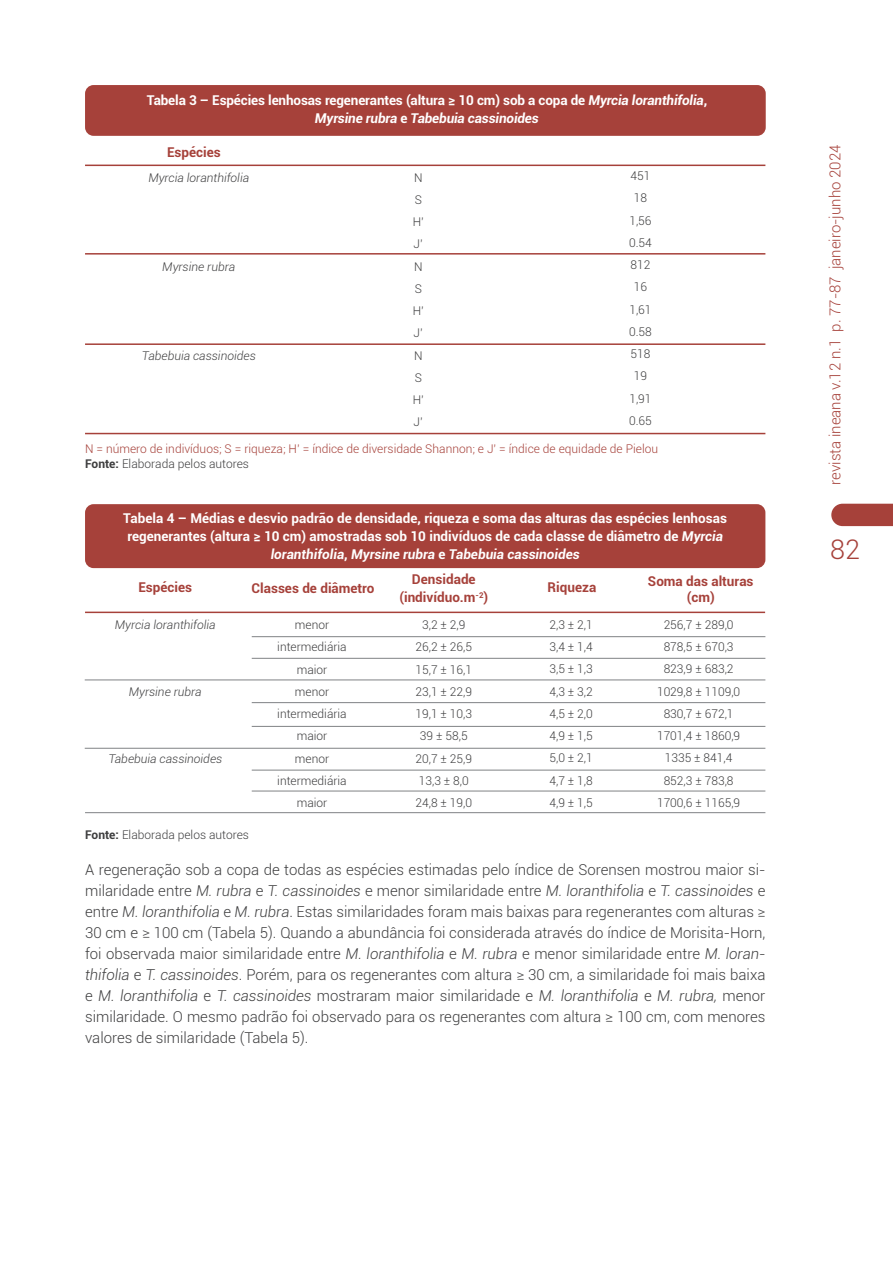
<style>
.page{position:relative;width:893px;height:1263px;background:#fff}
.page>*{position:absolute;margin:0;border:0;box-sizing:border-box;transform-origin:0 0}
.t1{font:300 27px "Roboto";color:#a6413a}
.Texto_corrido{font:300 15px/21px "Roboto";color:#3e3e3f;text-align:justify}
.t2{font:300 15px "Roboto";color:#a6413a}
.Título_figuras{font:700 13.5px/18px "Roboto";color:#fff;text-align:center}
.Nome_de_Imagem_Gráfico{font:700 13.5px/16.5px "Roboto";color:#a6413a;text-align:center}
.Legenda_de_imagem{font:300 12px "Roboto";color:#3e3e3f}
.Nome_de_Imagem_Gráfico-2{font:italic 300 12px "Roboto";color:#3e3e3f}
.Legenda_de_imagem-2{font:300 12px "Roboto";color:#a6413a}
.s1{font-style:italic}
.s2{font-weight:700}
</style>
<div class="page">
<svg style="left:831px;top:504px;width:62px;height:22px"></svg>
<div style="left:85px;top:85px;width:681px;height:51px;background:#a6413a;border-radius:9px"></div>
<hr style="left:85px;top:433px;width:680px;height:1px;background:#a6413a">
<div style="left:85px;top:504px;width:680px;height:64px;background:#a6413a;border-radius:9px"></div>
<hr style="left:252px;top:658px;width:513px;height:1px;background:#808285">
<hr style="left:252px;top:791px;width:513px;height:1px;background:#808285">
<hr style="left:85px;top:812px;width:680px;height:1px;background:#808285">
<hr style="left:85px;top:748px;width:680px;height:1px;background:#808285">
<hr style="left:85px;top:165px;width:680px;height:1px;background:#a6413a">
<hr style="left:85px;top:253px;width:680px;height:2px;background:#a6413a">
<hr style="left:85px;top:343px;width:680px;height:2px;background:#a6413a">
<hr style="left:85px;top:612px;width:680px;height:1px;background:#a6413a">
<hr style="left:252px;top:636px;width:513px;height:1px;background:#808285">
<hr style="left:85px;top:680px;width:680px;height:1px;background:#808285">
<hr style="left:252px;top:702px;width:513px;height:1px;background:#808285">
<hr style="left:252px;top:726px;width:513px;height:1px;background:#808285">
<hr style="left:252px;top:770px;width:513px;height:1px;background:#808285">
<p class="Título_figuras" style="left:147px;top:91px;width:562px">Tabela 3 – Espécies lenhosas regenerantes (altura ≥ 10 cm) sob a copa de <span class="s1">Myrcia loranthifolia</span>,<br><span class="s1">Myrsine rubra</span> e <span class="s1">Tabebuia cassinoides</span></p>
<p class="Nome_de_Imagem_Gráfico" style="left:167px;top:143px;width:55px">Espécies</p>
<p class="Nome_de_Imagem_Gráfico-2" style="left:148px;top:170px;width:102px">Myrcia loranthifolia</p>
<p class="Nome_de_Imagem_Gráfico-2" style="left:162px;top:259px;width:74px">Myrsine rubra</p>
<p class="Nome_de_Imagem_Gráfico-2" style="left:142px;top:348px;width:115px">Tabebuia cassinoides</p>
<p class="Legenda_de_imagem" style="left:414px;top:169px;width:10px">N</p>
<p class="Legenda_de_imagem" style="left:415px;top:191px;width:9px">S</p>
<p class="Legenda_de_imagem" style="left:413px;top:213px;width:13px">H’</p>
<p class="Legenda_de_imagem" style="left:414px;top:236px;width:11px">J’</p>
<p class="Legenda_de_imagem" style="left:414px;top:258px;width:10px">N</p>
<p class="Legenda_de_imagem" style="left:415px;top:280px;width:9px">S</p>
<p class="Legenda_de_imagem" style="left:413px;top:302px;width:13px">H’</p>
<p class="Legenda_de_imagem" style="left:414px;top:325px;width:11px">J’</p>
<p class="Legenda_de_imagem" style="left:414px;top:347px;width:10px">N</p>
<p class="Legenda_de_imagem" style="left:415px;top:369px;width:9px">S</p>
<p class="Legenda_de_imagem" style="left:413px;top:391px;width:13px">H’</p>
<p class="Legenda_de_imagem" style="left:414px;top:414px;width:11px">J’</p>
<p class="Legenda_de_imagem" style="left:630px;top:168px;width:21px">451</p>
<p class="Legenda_de_imagem" style="left:634px;top:190px;width:15px">18</p>
<p class="Legenda_de_imagem" style="left:629px;top:212px;width:24px">1,56</p>
<p class="Legenda_de_imagem" style="left:629px;top:234px;width:24px">0.54</p>
<p class="Legenda_de_imagem" style="left:630px;top:257px;width:21px">812</p>
<p class="Legenda_de_imagem" style="left:634px;top:279px;width:15px">16</p>
<p class="Legenda_de_imagem" style="left:629px;top:301px;width:24px">1,61</p>
<p class="Legenda_de_imagem" style="left:629px;top:323px;width:24px">0.58</p>
<p class="Legenda_de_imagem" style="left:630px;top:346px;width:21px">518</p>
<p class="Legenda_de_imagem" style="left:634px;top:368px;width:15px">19</p>
<p class="Legenda_de_imagem" style="left:629px;top:390px;width:24px">1,91</p>
<p class="Legenda_de_imagem" style="left:629px;top:412px;width:24px">0.65</p>
<p class="Legenda_de_imagem-2" style="left:85px;top:440px;width:575px">N = número de indivíduos; S = riqueza; H’ = índice de diversidade Shannon; e J’ = índice de equidade de Pielou</p>
<p class="Legenda_de_imagem" style="left:85px;top:455px;width:165px"><span class="s2">Fonte:</span> Elaborada pelos autores</p>
<p class="Título_figuras" style="left:123px;top:509px;width:605px">Tabela 4 – Médias e desvio padrão de densidade, riqueza e soma das alturas das espécies lenhosas regenerantes (altura ≥ 10 cm) amostradas sob 10 indivíduos de cada classe de diâmetro de <span class="s1">Myrcia loranthifolia</span>, <span class="s1">Myrsine rubra</span> e <span class="s1">Tabebuia cassinoides</span></p>
<p class="Nome_de_Imagem_Gráfico" style="left:138px;top:578px;width:55px">Espécies</p>
<p class="Nome_de_Imagem_Gráfico" style="left:252px;top:579px;width:124px">Classes de diâmetro</p>
<p class="Nome_de_Imagem_Gráfico-2" style="left:115px;top:616px;width:102px">Myrcia loranthifolia</p>
<p class="Nome_de_Imagem_Gráfico-2" style="left:129px;top:683px;width:74px">Myrsine rubra</p>
<p class="Nome_de_Imagem_Gráfico-2" style="left:108px;top:750px;width:115px">Tabebuia cassinoides</p>
<p class="Legenda_de_imagem" style="left:295px;top:616px;width:36px">menor</p>
<p class="Legenda_de_imagem" style="left:277px;top:639px;width:71px">intermediária</p>
<p class="Legenda_de_imagem" style="left:297px;top:661px;width:32px">maior</p>
<p class="Legenda_de_imagem" style="left:295px;top:683px;width:36px">menor</p>
<p class="Legenda_de_imagem" style="left:277px;top:705px;width:71px">intermediária</p>
<p class="Legenda_de_imagem" style="left:297px;top:728px;width:32px">maior</p>
<p class="Legenda_de_imagem" style="left:295px;top:750px;width:36px">menor</p>
<p class="Legenda_de_imagem" style="left:277px;top:772px;width:71px">intermediária</p>
<p class="Legenda_de_imagem" style="left:297px;top:794px;width:32px">maior</p>
<p class="Nome_de_Imagem_Gráfico" style="left:412px;top:571px;width:65px">Densidade</p>
<p class="Nome_de_Imagem_Gráfico" style="left:399px;top:589px;width:90px">(indivíduo.m<sup>-2</sup>)</p>
<p class="Legenda_de_imagem" style="left:422px;top:616px;width:45px">3,2 ± 2,9</p>
<p class="Legenda_de_imagem" style="left:415px;top:639px;width:58px">26,2 ± 26,5</p>
<p class="Legenda_de_imagem" style="left:415px;top:661px;width:58px">15,7 ± 16,1</p>
<p class="Legenda_de_imagem" style="left:415px;top:683px;width:58px">23,1 ± 22,9</p>
<p class="Legenda_de_imagem" style="left:415px;top:705px;width:58px">19,1 ± 10,3</p>
<p class="Legenda_de_imagem" style="left:420px;top:728px;width:49px">39 ± 58,5</p>
<p class="Legenda_de_imagem" style="left:415px;top:750px;width:58px">20,7 ± 25,9</p>
<p class="Legenda_de_imagem" style="left:419px;top:772px;width:52px">13,3 ± 8,0</p>
<p class="Legenda_de_imagem" style="left:415px;top:794px;width:58px">24,8 ± 19,0</p>
<p class="Nome_de_Imagem_Gráfico" style="left:548px;top:579px;width:50px">Riqueza</p>
<p class="Nome_de_Imagem_Gráfico" style="left:648px;top:572px;width:107px">Soma das alturas (cm)</p>
<p class="Legenda_de_imagem" style="left:549px;top:616px;width:45px">2,3 ± 2,1</p>
<p class="Legenda_de_imagem" style="left:549px;top:638px;width:45px">3,4 ± 1,4</p>
<p class="Legenda_de_imagem" style="left:549px;top:661px;width:45px">3,5 ± 1,3</p>
<p class="Legenda_de_imagem" style="left:549px;top:683px;width:45px">4,3 ± 3,2</p>
<p class="Legenda_de_imagem" style="left:549px;top:705px;width:45px">4,5 ± 2,0</p>
<p class="Legenda_de_imagem" style="left:549px;top:727px;width:45px">4,9 ± 1,5</p>
<p class="Legenda_de_imagem" style="left:549px;top:750px;width:45px">5,0 ± 2,1</p>
<p class="Legenda_de_imagem" style="left:549px;top:772px;width:45px">4,7 ± 1,8</p>
<p class="Legenda_de_imagem" style="left:549px;top:794px;width:45px">4,9 ± 1,5</p>
<p class="Legenda_de_imagem" style="left:664px;top:616px;width:71px">256,7 ± 289,0</p>
<p class="Legenda_de_imagem" style="left:664px;top:638px;width:71px">878,5 ± 670,3</p>
<p class="Legenda_de_imagem" style="left:664px;top:661px;width:71px">823,9 ± 683,2</p>
<p class="Legenda_de_imagem" style="left:657px;top:683px;width:85px">1029,8 ± 1109,0</p>
<p class="Legenda_de_imagem" style="left:664px;top:705px;width:71px">830,7 ± 672,1</p>
<p class="Legenda_de_imagem" style="left:657px;top:727px;width:85px">1701,4 ± 1860,9</p>
<p class="Legenda_de_imagem" style="left:665px;top:750px;width:69px">1335 ± 841,4</p>
<p class="Legenda_de_imagem" style="left:664px;top:772px;width:71px">852,3 ± 783,8</p>
<p class="Legenda_de_imagem" style="left:657px;top:794px;width:85px">1700,6 ± 1165,9</p>
<p class="Legenda_de_imagem" style="left:85px;top:826px;width:165px"><span class="s2">Fonte:</span> Elaborada pelos autores</p>
<p class="Texto_corrido" style="left:85px;top:858px;width:682px">A regeneração sob a copa de todas as espécies estimadas pelo índice de Sorensen mostrou maior si&shy;milaridade entre <span class="s1">M. rubra</span> e <span class="s1">T. cassinoides</span> e menor similaridade entre <span class="s1">M. loranthifolia</span> e <span class="s1">T. cassinoides</span> e entre <span class="s1">M. loranthifolia</span> e <span class="s1">M. rubra</span>. Estas similaridades foram mais baixas para regenerantes com alturas ≥ 30 cm e ≥ 100 cm (Tabela 5). Quando a abundância foi considerada através do índice de Morisita-Horn, foi observada maior similaridade entre <span class="s1">M. loranthifolia</span> e <span class="s1">M. rubra</span> e menor similaridade entre <span class="s1">M. loran&shy;thifolia</span> e <span class="s1">T. cassinoides</span>. Porém, para os regenerantes com altura ≥ 30 cm, a similaridade foi mais baixa e <span class="s1">M. loranthifolia</span> e <span class="s1">T. cassinoides</span> mostraram maior similaridade e <span class="s1">M. loranthifolia</span> e <span class="s1">M. rubra,</span> menor similaridade. O mesmo padrão foi observado para os regenerantes com altura ≥ 100 cm, com menores valores de similaridade (Tabela 5).</p>
<p class="t2" style="left:825px;top:485px;width:342px;rotate:-90deg">revista ineana v.12 n.1 p. 77-87 janeiro-junho 2024</p>
<h1 class="t1" style="left:830px;top:531px;width:31px">82</h1>
</div>
